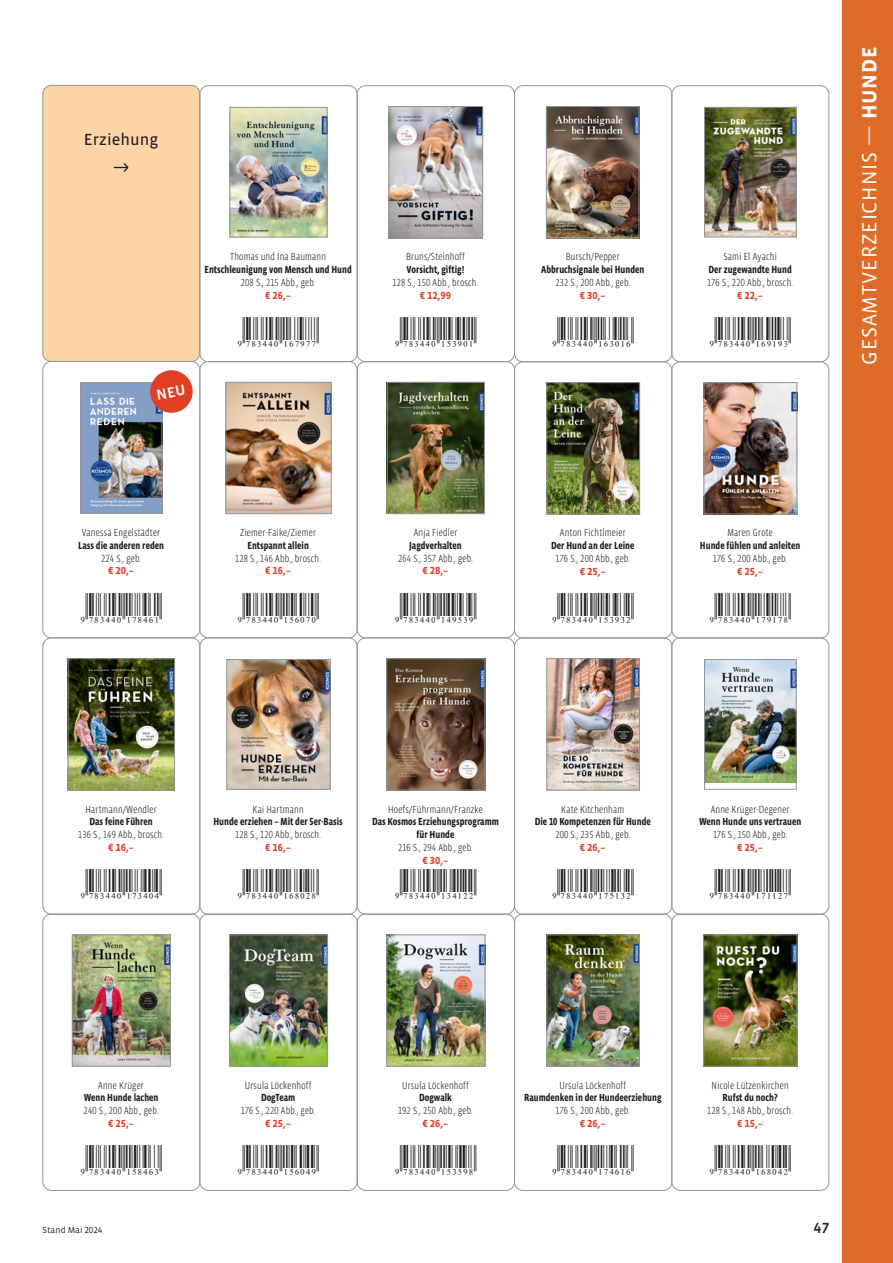
<style>
.page{position:relative;width:893px;height:1263px;background:#fff}
.page>*{position:absolute;margin:0;border:0;box-sizing:border-box;transform-origin:0 0}
.t1{font:21px "Vista Sans OT";letter-spacing:.04em;color:#fff}
.Sub-Kategorie{font:16.5px "Vista Sans OT";color:#231f20}
.t2{font:500 15px "Vista Sans OT";color:#231f20}
.Copy_Backlist{font:12.75px "C Code UPCEAN HRBS3";letter-spacing:.02em;color:#231f20}
.Copy_Backlist-2{font:300 10.5px/12.8px "Vista Sans Nar OT";letter-spacing:.02em;color:#231f20;text-align:center}
.t3{font:9px "Vista Sans OT";color:#231f20}
.s1{font-weight:700}
.s2{font-family:"Vista Sans OT";font-weight:700;color:#e03f26}
</style>
<div class="page">
<img style="left:389px;top:936px;width:94px;height:128px">
<div style="left:387px;top:934px;width:98px;height:132px;border:1px solid #939598"></div>
<div style="left:357px;top:914px;width:158px;height:277px;border:1px solid #939598;border-radius:9px"></div>
<div style="left:43px;top:85px;width:157px;height:276px;background:#fdd4a6;border-radius:9px"></div>
<div style="left:43px;top:85px;width:157px;height:277px;border:1px solid #939598;border-radius:9px"></div>
<img style="left:232px;top:109px;width:93px;height:126px">
<div style="left:230px;top:107px;width:97px;height:130px;border:1px solid #939598"></div>
<div style="left:200px;top:85px;width:157px;height:277px;border:1px solid #939598;border-radius:9px"></div>
<img style="left:391px;top:108px;width:90px;height:128px">
<div style="left:389px;top:106px;width:94px;height:132px;border:1px solid #939598"></div>
<div style="left:357px;top:85px;width:158px;height:277px;border:1px solid #939598;border-radius:9px"></div>
<img style="left:548px;top:108px;width:89px;height:128px">
<div style="left:546px;top:106px;width:93px;height:132px;border:1px solid #939598"></div>
<div style="left:514px;top:85px;width:158px;height:277px;border:1px solid #939598;border-radius:9px"></div>
<img style="left:706px;top:109px;width:88px;height:126px">
<div style="left:704px;top:107px;width:92px;height:130px;border:1px solid #939598"></div>
<div style="left:672px;top:85px;width:157px;height:277px;border:1px solid #939598;border-radius:9px"></div>
<img style="left:83px;top:385px;width:77px;height:126px">
<div style="left:81px;top:383px;width:81px;height:130px;border:1px solid #939598"></div>
<div style="left:43px;top:361px;width:157px;height:277px;border:1px solid #939598;border-radius:9px"></div>
<div style="left:150px;top:370px;width:43px;height:43px;background:#e03f26;border-radius:50%"></div>
<img style="left:70px;top:660px;width:103px;height:128px">
<div style="left:68px;top:658px;width:107px;height:132px;border:1px solid #939598"></div>
<div style="left:43px;top:637px;width:157px;height:277px;border:1px solid #939598;border-radius:9px"></div>
<img style="left:74px;top:936px;width:95px;height:128px">
<div style="left:72px;top:934px;width:99px;height:132px;border:1px solid #939598"></div>
<div style="left:43px;top:914px;width:157px;height:277px;border:1px solid #939598;border-radius:9px"></div>
<img style="left:228px;top:384px;width:101px;height:128px">
<div style="left:226px;top:382px;width:105px;height:132px;border:1px solid #939598"></div>
<div style="left:200px;top:361px;width:157px;height:277px;border:1px solid #939598;border-radius:9px"></div>
<img style="left:229px;top:661px;width:99px;height:126px">
<div style="left:227px;top:659px;width:103px;height:130px;border:1px solid #939598"></div>
<div style="left:200px;top:637px;width:157px;height:277px;border:1px solid #939598;border-radius:9px"></div>
<img style="left:231px;top:936px;width:95px;height:128px">
<div style="left:229px;top:934px;width:99px;height:132px;border:1px solid #939598"></div>
<div style="left:200px;top:914px;width:157px;height:277px;border:1px solid #939598;border-radius:9px"></div>
<img style="left:548px;top:384px;width:90px;height:128px">
<div style="left:546px;top:382px;width:94px;height:132px;border:1px solid #939598"></div>
<div style="left:514px;top:361px;width:158px;height:277px;border:1px solid #939598;border-radius:9px"></div>
<img style="left:549px;top:660px;width:89px;height:128px">
<div style="left:547px;top:658px;width:93px;height:132px;border:1px solid #939598"></div>
<div style="left:514px;top:637px;width:158px;height:277px;border:1px solid #939598;border-radius:9px"></div>
<img style="left:549px;top:936px;width:89px;height:128px">
<div style="left:547px;top:934px;width:93px;height:132px;border:1px solid #939598"></div>
<div style="left:514px;top:914px;width:158px;height:277px;border:1px solid #939598;border-radius:9px"></div>
<img style="left:706px;top:384px;width:89px;height:128px">
<div style="left:704px;top:382px;width:93px;height:132px;border:1px solid #939598"></div>
<div style="left:672px;top:361px;width:157px;height:277px;border:1px solid #939598;border-radius:9px"></div>
<img style="left:706px;top:661px;width:88px;height:121px">
<div style="left:704px;top:659px;width:92px;height:130px;border:1px solid #939598"></div>
<div style="left:672px;top:637px;width:157px;height:277px;border:1px solid #939598;border-radius:9px"></div>
<img style="left:705px;top:936px;width:90px;height:128px">
<div style="left:703px;top:934px;width:94px;height:132px;border:1px solid #939598"></div>
<div style="left:672px;top:914px;width:157px;height:277px;border:1px solid #939598;border-radius:9px"></div>
<img style="left:389px;top:384px;width:94px;height:128px">
<div style="left:387px;top:382px;width:98px;height:132px;border:1px solid #939598"></div>
<div style="left:357px;top:361px;width:158px;height:277px;border:1px solid #939598;border-radius:9px"></div>
<img style="left:388px;top:660px;width:95px;height:128px">
<div style="left:386px;top:658px;width:99px;height:132px;border:1px solid #939598"></div>
<div style="left:357px;top:637px;width:158px;height:277px;border:1px solid #939598;border-radius:9px"></div>
<div style="left:842px;top:0;width:51px;height:1263px;background:#de6b27"></div>
<p class="Sub-Kategorie" style="left:84px;top:131px;width:76px">Erziehung</p>
<p class="Sub-Kategorie" style="left:113px;top:158px;width:18px">C</p>
<p class="Copy_Backlist-2" style="left:204px;top:251px;width:149px">Thomas und Ina Baumann<br><span class="s1">Entschleunigung von Mensch und Hund<br></span>208 S., 215 Abb., geb.<br><span class="s2">€ 26,–</span></p>
<p class="Copy_Backlist" style="left:237px;top:328px;width:83px">*[7WR4S0-BGHJHH]</p>
<p class="Copy_Backlist-2" style="left:393px;top:251px;width:87px">Bruns/Steinhoff<br><span class="s1">Vorsicht, giftig!<br></span>128 S., 150 Abb., brosch. <span class="s2">€ 12,99</span></p>
<p class="Copy_Backlist" style="left:395px;top:328px;width:83px">*[7WR4S0-BFDJAB]</p>
<p class="Copy_Backlist-2" style="left:541px;top:251px;width:105px">Bursch/Pepper<br><span class="s1">Abbruchsignale bei Hunden<br></span>232 S., 200 Abb., geb.<br><span class="s2">€ 30,–</span></p>
<p class="Copy_Backlist" style="left:552px;top:328px;width:83px">*[7WR4S0-BGDABG]</p>
<p class="Copy_Backlist-2" style="left:707px;top:251px;width:87px">Sami El Ayachi<br><span class="s1">Der zugewandte Hund<br></span>176 S., 220 Abb., brosch. <span class="s2">€ 22,–</span></p>
<p class="Copy_Backlist" style="left:709px;top:328px;width:83px">*[7WR4S0-BGJBJD]</p>
<h1 class="t1" style="left:858px;top:365px;width:320px;rotate:-90deg">GESAMTVERZEICHNIS — <span class="s1">HUNDE</span></h1>
<p class="Copy_Backlist-2" style="left:78px;top:526px;width:87px">Vanessa Engelstädter<br><span class="s1">Lass die anderen reden<br></span>224 S., geb.<br><span class="s2">€ 20,–</span></p>
<p class="Copy_Backlist" style="left:80px;top:604px;width:83px">*[7WR4S0-BHIEGB]</p>
<p class="Copy_Backlist-2" style="left:235px;top:526px;width:87px">Ziemer-Falke/Ziemer<br><span class="s1">Entspannt allein<br></span>128 S., 146 Abb., brosch. <span class="s2">€ 16,–</span></p>
<p class="Copy_Backlist" style="left:237px;top:604px;width:83px">*[7WR4S0-BFGAHA]</p>
<p class="Copy_Backlist-2" style="left:398px;top:526px;width:76px">Anja Fiedler<br><span class="s1">Jagdverhalten<br></span>264 S., 357 Abb., geb. <span class="s2">€ 28,–</span></p>
<p class="Copy_Backlist" style="left:395px;top:604px;width:83px">*[7WR4S0-BEJFDJ]</p>
<p class="Copy_Backlist-2" style="left:551px;top:527px;width:85px">Anton Fichtlmeier<br><span class="s1">Der Hund an der Leine<br></span>176 S., 200 Abb., geb.<br><span class="s2">€ 25,–</span></p>
<p class="Copy_Backlist" style="left:552px;top:604px;width:83px">*[7WR4S0-BFDJDC]</p>
<p class="Copy_Backlist-2" style="left:700px;top:527px;width:102px">Maren Grote<br><span class="s1">Hunde fühlen und anleiten<br></span>176 S., 200 Abb., geb.<br><span class="s2">€ 25,–</span></p>
<p class="Copy_Backlist" style="left:709px;top:604px;width:83px">*[7WR4S0-BHJBHI]</p>
<p class="Copy_Backlist-2" style="left:78px;top:803px;width:87px">Hartmann/Wendler<br><span class="s1">Das feine Führen<br></span>136 S., 149 Abb., brosch. <span class="s2">€ 16,–</span></p>
<p class="Copy_Backlist" style="left:80px;top:880px;width:83px">*[7WR4S0-BHDEAE]</p>
<p class="Copy_Backlist-2" style="left:213px;top:803px;width:131px">Kai Hartmann<br><span class="s1">Hunde erziehen – Mit der 5er-Basis<br></span>128 S., 120 Abb., brosch.<br><span class="s2">€ 16,–</span></p>
<p class="Copy_Backlist" style="left:237px;top:880px;width:83px">*[7WR4S0-BGIACI]</p>
<p class="Copy_Backlist-2" style="left:372px;top:803px;width:128px">Hoefs/Führmann/Franzke<br><span class="s1">Das Kosmos Erziehungsprogramm für Hunde<br></span>216 S., 294 Abb., geb.<br><span class="s2">€ 30,–</span></p>
<p class="Copy_Backlist" style="left:395px;top:880px;width:83px">*[7WR4S0-BDEBCC]</p>
<p class="Copy_Backlist-2" style="left:535px;top:803px;width:118px">Kate Kitchenham<br><span class="s1">Die 10 Kompetenzen für Hunde<br></span>200 S., 235 Abb., geb.<br><span class="s2">€ 26,–</span></p>
<p class="Copy_Backlist" style="left:552px;top:880px;width:83px">*[7WR4S0-BHFBDC]</p>
<p class="Copy_Backlist-2" style="left:699px;top:803px;width:104px">Anne Krüger-Degener<br><span class="s1">Wenn Hunde uns vertrauen<br></span>176 S., 150 Abb., geb.<br><span class="s2">€ 25,–</span></p>
<p class="Copy_Backlist" style="left:709px;top:880px;width:83px">*[7WR4S0-BHBBCH]</p>
<p class="Copy_Backlist-2" style="left:84px;top:1079px;width:77px">Anne Krüger<br><span class="s1">Wenn Hunde lachen<br></span>240 S., 200 Abb., geb. <span class="s2">€ 25,–</span></p>
<p class="Copy_Backlist" style="left:80px;top:1156px;width:83px">*[7WR4S0-BFIEGD]</p>
<p class="t3" style="left:43px;top:1225px;width:61px">Stand Mai 2024</p>
<p class="Copy_Backlist-2" style="left:241px;top:1079px;width:76px">Ursula Löckenhoff<br><span class="s1">DogTeam<br></span>176 S., 220 Abb., geb. <span class="s2">€ 25,–</span></p>
<p class="Copy_Backlist" style="left:237px;top:1156px;width:83px">*[7WR4S0-BFGAEJ]</p>
<p class="Copy_Backlist-2" style="left:398px;top:1079px;width:76px">Ursula Löckenhoff<br><span class="s1">Dogwalk<br></span>192 S., 250 Abb., geb. <span class="s2">€ 26,–</span></p>
<p class="Copy_Backlist" style="left:395px;top:1156px;width:83px">*[7WR4S0-BFDFJI]</p>
<p class="Copy_Backlist-2" style="left:524px;top:1079px;width:139px">Ursula Löckenhoff<br><span class="s1">Raumdenken in der Hundeerziehung<br></span>176 S., 200 Abb., geb.<br><span class="s2">€ 26,–</span></p>
<p class="Copy_Backlist" style="left:552px;top:1156px;width:83px">*[7WR4S0-BHEGBG]</p>
<p class="Copy_Backlist-2" style="left:707px;top:1079px;width:87px">Nicole Lützenkirchen<br><span class="s1">Rufst du noch?<br></span>128 S., 148 Abb., brosch. <span class="s2">€ 15,–</span></p>
<p class="Copy_Backlist" style="left:709px;top:1156px;width:83px">*[7WR4S0-BGIAEC]</p>
<h3 class="t2" style="left:814px;top:1220px;width:17px">47</h3>
</div>
